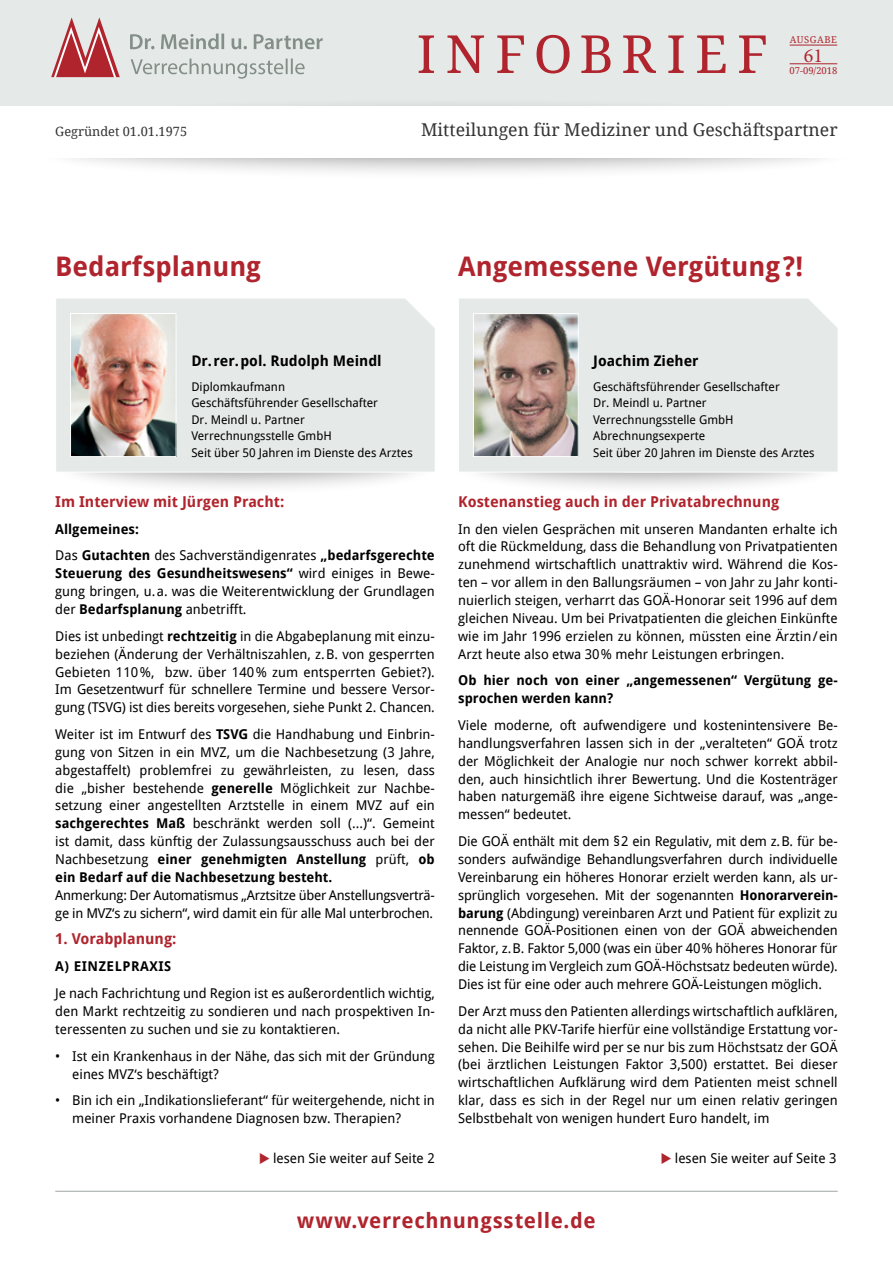
<style>
.page{position:relative;width:893px;height:1263px;background:#fff}
.page>*{position:absolute;margin:0;border:0;box-sizing:border-box;transform-origin:0 0}
.t1{font:52.5px "Droid Serif";letter-spacing:.18em;color:#b0242d}
.t2{font:700 27px "Droid Sans";color:#b0242d}
.t3{font:700 21px "Droid Sans";letter-spacing:.03em;color:#b0242d}
.t4{font:19.95px "Minion Pro";color:#b0242d}
.t5{font:17.7px "Droid Serif";color:#333}
.t6{font:700 15px "Droid Sans";color:#b0242d}
.t7{font:700 14.7px "Droid Sans";color:#000}
.t8{font:13.5px/17.9px "Droid Sans";color:#000;text-align:justify}
.t9{font:700 13.5px/17.9px "Droid Sans";color:#000}
.t10{font:13.5px/17.9px "Droid Sans";letter-spacing:-.02em;color:#000}
.t11{font:700 13.5px "Droid Sans";letter-spacing:.04em;color:#000}
.t12{font:12.75px "Droid Serif";color:#333}
.t13{font:12px/16.5px "Droid Sans";color:#000}
.t14{font:9.45px "Droid Serif";color:#b0242d}
.s1{font-weight:400}
.s2{font-weight:700}
</style>
<div class="page">
<div style="left:0;top:0;width:893px;height:106px;background:#e5e9e7"></div>
<div style="left:35px;top:97px;width:822px;height:83px;background:#000;opacity:.5"></div>
<div style="left:1px;top:106px;width:892px;height:52px;background:#fff"></div>
<hr style="left:55px;top:1191px;width:783px;height:1px;background:#aeb6b3">
<svg style="left:51px;top:17px;width:69px;height:60px"></svg>
<svg style="left:130px;top:34px;width:193px;height:15px"></svg>
<svg style="left:131px;top:59px;width:174px;height:20px"></svg>
<hr style="left:790px;top:45px;width:47px;height:1px;background:#b0242d">
<hr style="left:790px;top:64px;width:47px;height:1px;background:#b0242d">
<div style="left:50px;top:412px;width:390px;height:83px;background:#000;opacity:.5"></div>
<div style="left:55px;top:298px;width:381px;height:175px;background:#e5e9e7"></div>
<img style="left:72px;top:315px;width:102px;height:140px">
<div style="left:70px;top:313px;width:106px;height:144px;border:1px solid #fff"></div>
<div style="left:453px;top:412px;width:390px;height:83px;background:#000;opacity:.5"></div>
<div style="left:458px;top:298px;width:381px;height:175px;background:#e5e9e7"></div>
<img style="left:475px;top:315px;width:102px;height:140px">
<div style="left:473px;top:313px;width:106px;height:144px;border:1px solid #fff"></div>
<h1 class="t1" style="left:417px;top:24px;width:353px">INFOBRIEF</h1>
<p class="t14" style="left:790px;top:34px;width:28px">Ausgabe</p>
<h3 class="t4" style="left:804px;top:42px;width:21px">61</h3>
<p class="t14" style="left:789px;top:65px;width:49px">07-09/2018</p>
<p class="t12" style="left:55px;top:124px;width:133px">Gegründet 01.01.1975</p>
<h3 class="t5" style="left:421px;top:120px;width:418px">Mitteilungen für Mediziner und Geschäftspartner</h3>
<h2 class="t2" style="left:55px;top:251px;width:207px">Bedarfsplanung</h2>
<h2 class="t2" style="left:458px;top:251px;width:346px">Angemessene Vergütung?!</h2>
<p class="t7" style="left:191px;top:352px;width:192px">Dr.rer.pol. Rudolph Meindl</p>
<p class="t13" style="left:191px;top:378px;width:223px">Diplomkaufmann<br>Geschäftsführender Gesellschafter<br>Dr. Meindl u. Partner<br>Verrechnungsstelle GmbH<br>Seit über 50 Jahren im Dienste des Arztes</p>
<p class="t6" style="left:55px;top:493px;width:231px">Im Interview mit Jürgen Pracht:</p>
<p class="t9" style="left:55px;top:515px;width:381px;line-height:26.8px">Allgemeines:<br><span class="s1">Das</span> Gutachten <span class="s1">des Sachverständigenrates</span> „bedarfsgerechte</p>
<p class="t8" style="left:55px;top:565px;width:381px"><span class="s2">Steuerung des Gesundheitswesens“</span> wird einiges in Bewe&shy;gung bringen, u.a. was die Weiterentwicklung der Grundlagen der <span class="s2">Bedarfsplanung</span> anbetrifft.</p>
<p class="t8" style="left:55px;top:627px;width:381px">Dies ist unbedingt <span class="s2">rechtzeitig</span> in die Abgabeplanung mit einzu&shy;beziehen (Änderung der Verhältniszahlen, z.B. von gesperrten Gebieten 110%, bzw. über 140% zum entsperrten Gebiet?).<br>Im Gesetzentwurf für schnellere Termine und bessere Versor&shy;gung (TSVG) ist dies bereits vorgesehen, siehe Punkt 2. Chancen.</p>
<p class="t8" style="left:55px;top:725px;width:381px">Weiter ist im Entwurf des <span class="s2">TSVG</span> die Handhabung und Einbrin&shy;gung von Sitzen in ein MVZ, um die Nachbesetzung (3 Jahre, abgestaffelt) problemfrei zu gewährleisten, zu lesen, dass die „bisher bestehende <span class="s2">generelle</span> Möglichkeit zur Nachbe&shy;setzung einer angestellten Arztstelle in einem MVZ auf ein <span class="s2">sachgerechtes Maß</span> beschränkt werden soll (...)“. Gemeint ist damit, dass künftig der Zulassungsausschuss auch bei der Nachbesetzung <span class="s2">einer genehmigten Anstellung</span> prüft, <span class="s2">ob ein Bedarf auf die Nachbesetzung besteht.</span></p>
<p class="t10" style="left:55px;top:886px;width:381px">Anmerkung: Der Automatismus „Arztsitze über Anstellungsverträ&shy;ge in MVZ‘s zu sichern“, wird damit ein für alle Mal unterbrochen.</p>
<p class="t6" style="left:55px;top:930px;width:123px">1. Vorabplanung:</p>
<p class="t11" style="left:55px;top:959px;width:118px">A) EINZELPRAXIS</p>
<p class="t8" style="left:55px;top:984px;width:381px">Je nach Fachrichtung und Region ist es außerordentlich wichtig, den Markt rechtzeitig zu sondieren und nach prospektiven In&shy;teressenten zu suchen und sie zu kontaktieren.</p>
<p class="t8" style="left:72px;top:1047px;width:364px;text-indent:-17px">• Ist ein Krankenhaus in der Nähe, das sich mit der Gründung eines MVZ‘s beschäftigt?</p>
<p class="t8" style="left:72px;top:1092px;width:364px;text-indent:-17px">• Bin ich ein „Indikationslieferant“ für weitergehende, nicht in meiner Praxis vorhandene Diagnosen bzw. Therapien?</p>
<p class="t8" style="left:273px;top:1149px;width:163px">lesen Sie weiter auf Seite 2</p>
<p class="t7" style="left:593px;top:352px;width:107px">Joachim Zieher</p>
<p class="t13" style="left:593px;top:378px;width:223px">Geschäftsführender Gesellschafter<br>Dr. Meindl u. Partner<br>Verrechnungsstelle GmbH<br>Abrechnungsexperte<br>Seit über 20 Jahren im Dienste des Arztes</p>
<p class="t6" style="left:458px;top:493px;width:323px">Kostenanstieg auch in der Privatabrechnung</p>
<p class="t8" style="left:458px;top:520px;width:381px">In den vielen Gesprächen mit unseren Mandanten erhalte ich oft die Rückmeldung, dass die Behandlung von Privatpatienten zunehmend wirtschaftlich unattraktiv wird. Während die Kos&shy;ten – vor allem in den Ballungsräumen – von Jahr zu Jahr konti&shy;nuierlich steigen, verharrt das GOÄ-Honorar seit 1996 auf dem gleichen Niveau. Um bei Privatpatienten die gleichen Einkünfte wie im Jahr 1996 erzielen zu können, müssten eine Ärztin/ein Arzt heute also etwa 30% mehr Leistungen erbringen.</p>
<p class="t9" style="left:458px;top:672px;width:381px">Ob hier noch von einer „angemessenen“ Vergütung ge&shy;sprochen werden kann?</p>
<p class="t8" style="left:458px;top:716px;width:381px">Viele moderne, oft aufwendigere und kostenintensivere Be&shy;handlungsverfahren lassen sich in der „veralteten“ GOÄ trotz der Möglichkeit der Analogie nur noch schwer korrekt abbil&shy;den, auch hinsichtlich ihrer Bewertung. Und die Kostenträger haben naturgemäß ihre eigene Sichtweise darauf, was „ange&shy;messen“ bedeutet.</p>
<p class="t8" style="left:458px;top:832px;width:381px">Die GOÄ enthält mit dem §2 ein Regulativ, mit dem z.B. für be&shy;sonders aufwändige Behandlungsverfahren durch individuelle Vereinbarung ein höheres Honorar erzielt werden kann, als ur&shy;sprünglich vorgesehen. Mit der sogenannten <span class="s2">Honorarverein&shy;barung</span> (Abdingung) vereinbaren Arzt und Patient für explizit zu nennende GOÄ-Positionen einen von der GOÄ abweichenden Faktor, z.B. Faktor 5,000 (was ein über 40% höheres Honorar für die Leistung im Vergleich zum GOÄ-Höchstsatz bedeuten würde).<br>Dies ist für eine oder auch mehrere GOÄ-Leistungen möglich.</p>
<p class="t8" style="left:458px;top:1002px;width:381px">Der Arzt muss den Patienten allerdings wirtschaftlich aufklären, da nicht alle PKV-Tarife hierfür eine vollständige Erstattung vor&shy;sehen. Die Beihilfe wird per se nur bis zum Höchstsatz der GOÄ (bei ärztlichen Leistungen Faktor 3,500) erstattet. Bei dieser wirtschaftlichen Aufklärung wird dem Patienten meist schnell klar, dass es sich in der Regel nur um einen relativ geringen Selbstbehalt von wenigen hundert Euro handelt, im</p>
<p class="t8" style="left:675px;top:1149px;width:163px">lesen Sie weiter auf Seite 3</p>
<h3 class="t3" style="left:297px;top:1208px;width:300px">www.verrechnungsstelle.de</h3>
</div>
